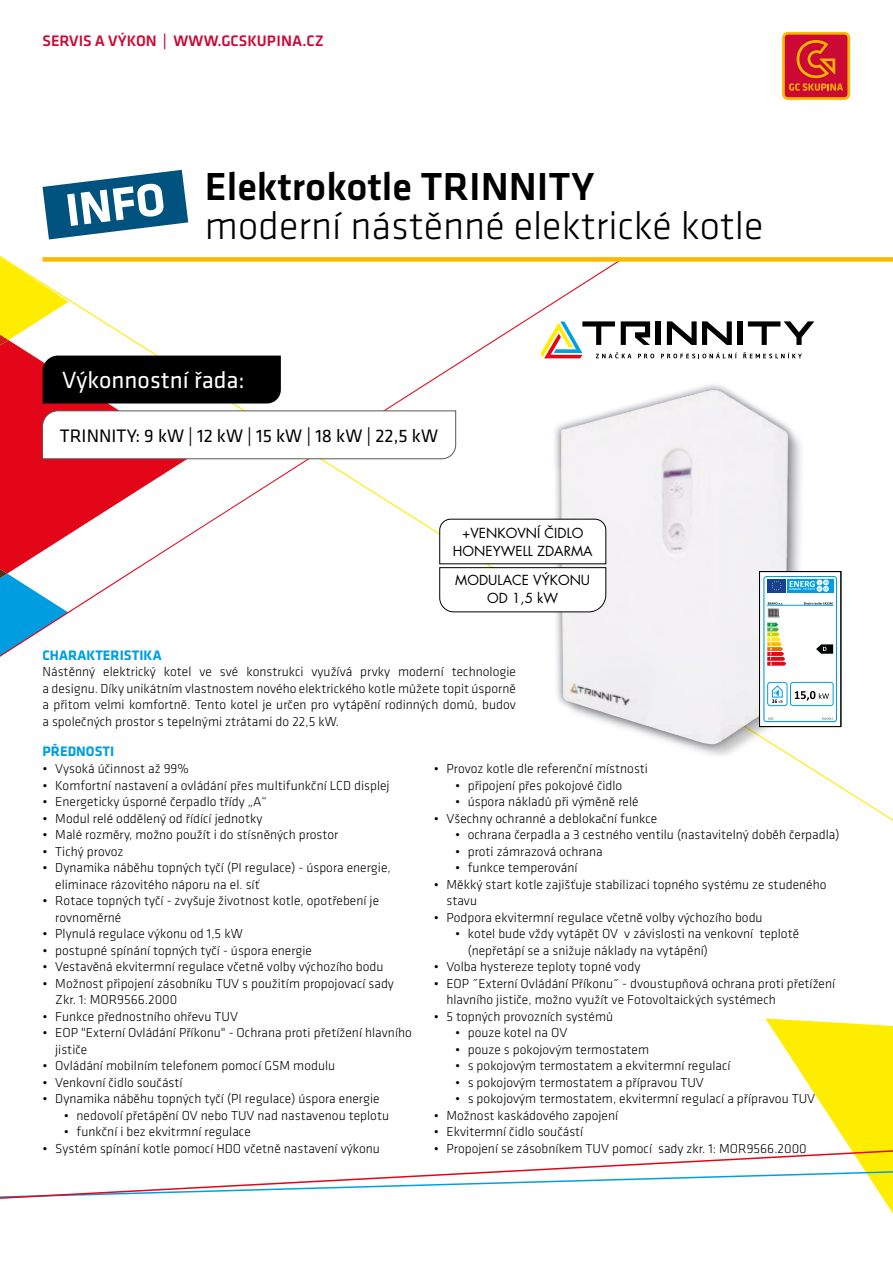
<style>
.page{position:relative;width:893px;height:1263px;background:#fff}
.page>*{position:absolute;margin:0;border:0;box-sizing:border-box;transform-origin:0 0}
.t1{font:300 40.5px "GC Klavika";color:#000}
.t2{font:500 40.5px "GC Klavika";color:#000}
.t3{font:24.3px "GC Klavika";color:#fff}
.t4{font:18.75px "GC Klavika";color:#000}
.t5{font:500 15px "GC Klavika Head";color:#cc0935}
.t6{font:700 14.25px "GC Klavika";color:#009fe3}
.t7{font:300 13.5px/16.5px "GC Klavika";color:#000}
.t8{font:13.5px/18px "Futura CE Book";color:#000;text-align:center}
</style>
<div class="page">
<svg style="left:765px;top:1018px;width:128px;height:131px"></svg>
<svg style="left:0;top:1149px;width:893px;height:65px"></svg>
<div style="left:656px;top:321px;width:5px;height:24px;background:#000"></div>
<div style="left:737px;top:321px;width:5px;height:24px;background:#000"></div>
<svg style="left:748px;top:321px;width:66px;height:24px"></svg>
<svg style="left:667px;top:321px;width:65px;height:24px"></svg>
<svg style="left:661px;top:353px;width:76px;height:5px"></svg>
<svg style="left:743px;top:352px;width:59px;height:6px"></svg>
<div style="left:553px;top:381px;width:244px;height:371px;background:#2a3042;opacity:.5"></div>
<div style="left:562px;top:390px;width:243px;height:368px;background:#000;opacity:.24"></div>
<img style="left:560px;top:390px;width:229px;height:354px">
<div style="left:759px;top:571px;width:82px;height:155px;background:#fff"></div>
<img style="left:767px;top:608px;width:13px;height:10px">
<div style="left:767px;top:579px;width:19px;height:13px;background:#164194"></div>
<svg style="left:772px;top:580px;width:10px;height:10px"></svg>
<div style="left:787px;top:579px;width:46px;height:13px;background:#009fe3"></div>
<svg style="left:789px;top:580px;width:40px;height:12px"></svg>
<hr style="left:767px;top:605px;width:66px;height:1px;background:#009fe3">
<svg style="left:768px;top:602px;width:15px;height:3px"></svg>
<svg style="left:804px;top:602px;width:28px;height:2px"></svg>
<svg style="left:767px;top:623px;width:19px;height:43px"></svg>
<div style="left:763px;top:576px;width:74px;height:146px;border:1px solid #009fe3;border-radius:3px"></div>
<svg style="left:816px;top:644px;width:17px;height:10px"></svg>
<div style="left:767px;top:682px;width:20px;height:24px;border:1px solid #009fe3;border-radius:3px"></div>
<svg style="left:795px;top:691px;width:34px;height:10px"></svg>
<svg style="left:772px;top:686px;width:11px;height:17px"></svg>
<div style="left:790px;top:682px;width:43px;height:24px;border:1px solid #009fe3;border-radius:3px"></div>
<svg style="left:822px;top:717px;width:11px;height:3px"></svg>
<div style="left:759px;top:571px;width:82px;height:156px;border:1px solid #000"></div>
<svg style="left:0;top:257px;width:654px;height:399px"></svg>
<div style="left:43px;top:257px;width:850px;height:5px;background:#fbb800"></div>
<svg style="left:782px;top:32px;width:68px;height:68px"></svg>
<div style="left:785px;top:35px;width:62px;height:62px;background:#cc0935;border-radius:3px"></div>
<svg style="left:789px;top:40px;width:54px;height:51px"></svg>
<svg style="left:43px;top:170px;width:145px;height:69px"></svg>
<p class="t5" style="left:43px;top:30px;width:283px">SERVIS A VÝKON WWW.GCSKUPINA.CZ</p>
<p class="t5" style="left:163px;top:30px;width:6px">|</p>
<h1 class="t2" style="left:205px;top:160px;width:391px">Elektrokotle TRINNITY</h1>
<h1 class="t1" style="left:205px;top:202px;width:560px">moderní nástěnné elektrické kotle</h1>
<h2 class="t3" style="left:62px;top:364px;width:184px">Výkonnostní řada:</h2>
<h3 class="t4" style="left:60px;top:423px;width:380px">TRINNITY: 9 kW | 12 kW | 15 kW | 18 kW | 22,5 kW</h3>
<p class="t8" style="left:453px;top:524px;width:141px">+VENKOVNÍ ČIDLO<br>HONEYWELL ZDARMA</p>
<p class="t8" style="left:455px;top:571px;width:136px">MODULACE VÝKONU<br>OD 1,5 kW</p>
<p class="t6" style="left:43px;top:645px;width:121px">CHARAKTERISTIKA</p>
<p class="t7" style="left:43px;top:663px;width:475px;text-align:justify">Nástěnný elektrický kotel ve své konstrukci využívá prvky moderní technologie a designu. Díky unikátním vlastnostem nového elektrického kotle můžete topit úsporně a přitom velmi komfortně. Tento kotel je určen pro vytápění rodinných domů, budov a společných prostor s tepelnými ztrátami do 22,5 kW.</p>
<p class="t7" style="left:434px;top:760px;width:216px">• Provoz kotle dle referenční místnosti</p>
<p class="t7" style="left:455px;top:777px;width:169px">• připojení přes pokojové čidlo</p>
<p class="t7" style="left:455px;top:793px;width:185px">• úspora nákladů při výměně relé</p>
<p class="t7" style="left:434px;top:810px;width:225px">• Všechny ochranné a deblokační funkce</p>
<p class="t7" style="left:455px;top:826px;width:386px">• ochrana čerpadla a 3 cestného ventilu (nastavitelný doběh čerpadla)</p>
<p class="t7" style="left:455px;top:843px;width:149px">• proti zámrazová ochrana</p>
<p class="t7" style="left:455px;top:859px;width:124px">• funkce temperování</p>
<p class="t7" style="left:446px;top:876px;width:381px;text-indent:-13px">• Měkký start kotle zajišťuje stabilizaci topného systému ze studeného stavu</p>
<p class="t7" style="left:434px;top:909px;width:330px">• Podpora ekvitermní regulace včetně volby výchozího bodu</p>
<p class="t7" style="left:468px;top:925px;width:333px;text-indent:-13px">• kotel bude vždy vytápět OV v závislosti na venkovní teplotě (nepřetápí se a snižuje náklady na vytápění)</p>
<p class="t7" style="left:434px;top:958px;width:208px">• Volba hystereze teploty topné vody</p>
<p class="t7" style="left:446px;top:975px;width:390px;text-indent:-13px">• EOP ˝Externí Ovládání Příkonu˝ - dvoustupňová ochrana proti přetížení hlavního jističe, možno využít ve Fotovoltaických systémech</p>
<p class="t7" style="left:434px;top:1008px;width:181px">• 5 topných provozních systémů</p>
<p class="t7" style="left:455px;top:1024px;width:114px">• pouze kotel na OV</p>
<p class="t7" style="left:455px;top:1041px;width:196px">• pouze s pokojovým termostatem</p>
<p class="t7" style="left:455px;top:1057px;width:277px">• s pokojovým termostatem a ekvitermní regulací</p>
<p class="t7" style="left:455px;top:1074px;width:250px">• s pokojovým termostatem a přípravou TUV</p>
<p class="t7" style="left:455px;top:1090px;width:362px">• s pokojovým termostatem, ekvitermní regulací a přípravou TUV</p>
<p class="t7" style="left:434px;top:1107px;width:186px">• Možnost kaskádového zapojení</p>
<p class="t7" style="left:434px;top:1123px;width:151px">• Ekvitermní čidlo součástí</p>
<p class="t7" style="left:434px;top:1140px;width:375px">• Propojení se zásobníkem TUV pomocí sady zkr. 1: MOR9566.2000</p>
<p class="t6" style="left:43px;top:740px;width:73px">PŘEDNOSTI</p>
<p class="t7" style="left:43px;top:760px;width:148px">• Vysoká účinnost až 99%</p>
<p class="t7" style="left:43px;top:777px;width:349px">• Komfortní nastavení a ovládání přes multifunkční LCD displej</p>
<p class="t7" style="left:43px;top:793px;width:226px">• Energeticky úsporné čerpadlo třídy „A“</p>
<p class="t7" style="left:43px;top:810px;width:221px">• Modul relé oddělený od řídící jednotky</p>
<p class="t7" style="left:43px;top:826px;width:297px">• Malé rozměry, možno použít i do stísněných prostor</p>
<p class="t7" style="left:43px;top:843px;width:82px">• Tichý provoz</p>
<p class="t7" style="left:55px;top:859px;width:337px;text-indent:-13px">• Dynamika náběhu topných tyčí (PI regulace) - úspora energie, eliminace rázovitého náporu na el. síť</p>
<p class="t7" style="left:55px;top:892px;width:325px;text-indent:-13px">• Rotace topných tyčí - zvyšuje životnost kotle, opotřebení je rovnoměrné</p>
<p class="t7" style="left:43px;top:925px;width:202px">• Plynulá regulace výkonu od 1,5 kW</p>
<p class="t7" style="left:43px;top:942px;width:271px">• postupné spínání topných tyčí - úspora energie</p>
<p class="t7" style="left:43px;top:958px;width:343px">• Vestavěná ekvitermní regulace včetně volby výchozího bodu</p>
<p class="t7" style="left:55px;top:975px;width:340px;text-indent:-13px">• Možnost připojení zásobníku TUV s použitím propojovací sady<br>Zkr. 1: MOR9566.2000</p>
<p class="t7" style="left:43px;top:1008px;width:197px">• Funkce přednostního ohřevu TUV</p>
<p class="t7" style="left:55px;top:1024px;width:358px;text-indent:-13px">• EOP "Externí Ovládání Příkonu" - Ochrana proti přetížení hlavního jističe</p>
<p class="t7" style="left:43px;top:1057px;width:294px">• Ovládání mobilním telefonem pomocí GSM modulu</p>
<p class="t7" style="left:43px;top:1074px;width:142px">• Venkovní čidlo součástí</p>
<p class="t7" style="left:43px;top:1090px;width:339px">• Dynamika náběhu topných tyčí (PI regulace) úspora energie</p>
<p class="t7" style="left:64px;top:1107px;width:327px">• nedovolí přetápění OV nebo TUV nad nastavenou teplotu</p>
<p class="t7" style="left:64px;top:1123px;width:189px">• funkční i bez ekvitrmní regulace</p>
<p class="t7" style="left:43px;top:1140px;width:339px">• Systém spínání kotle pomocí HDO včetně nastavení výkonu</p>
</div>
